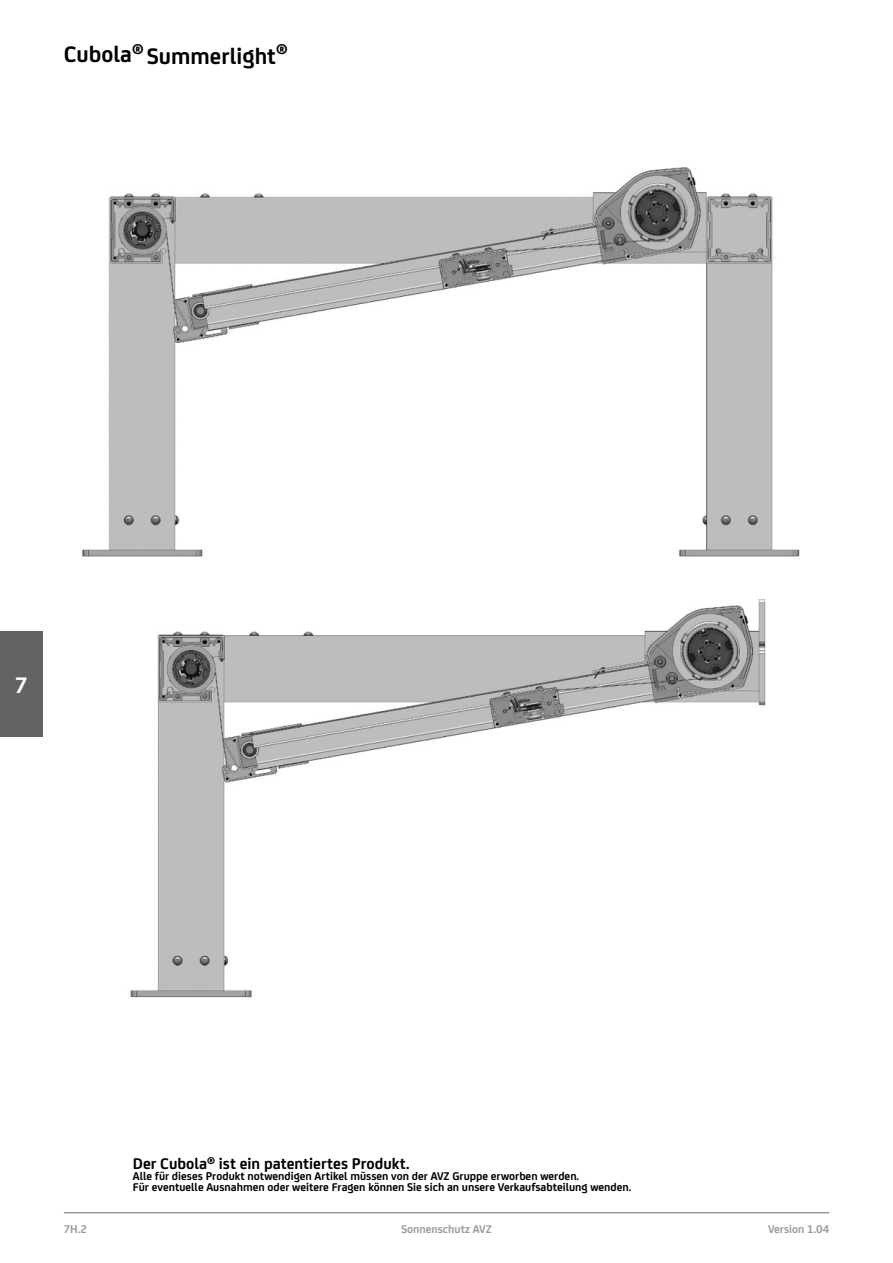
<style>
.page{position:relative;width:893px;height:1263px;background:#fff}
.page>*{position:absolute;margin:0;border:0;box-sizing:border-box;transform-origin:0 0}
.t1{font:700 24px "FS Joey";color:#000}
.t2{font:700 24px "FS Joey";color:#fff}
.t3{font:700 16.5px "FS Joey";color:#000}
.t4{font:700 12px/10.6px "FS Joey";color:#000}
.t5{font:700 12px "FS Joey";color:#9c9c9c}
</style>
<div class="page">
<hr style="left:64px;top:1212px;width:765px;height:1px;background:#9c9c9c">
<div style="left:0;top:631px;width:43px;height:106px;background:#636363"></div>
<img style="left:82px;top:167px;width:718px;height:390px">
<img style="left:130px;top:599px;width:636px;height:399px">
<h1 class="t1" style="left:64px;top:38px;width:225px">Cubola<sup>®</sup> Summerlight<sup>®</sup></h1>
<h1 class="t2" style="left:15px;top:667px;width:14px">7</h1>
<h2 class="t3" style="left:133px;top:1151px;width:278px">Der Cubola<sup>®</sup> ist ein patentiertes Produkt.</h2>
<p class="t4" style="left:133px;top:1170px;width:500px">Alle für dieses Produkt notwendigen Artikel müssen von der AVZ Gruppe erworben werden.<br>Für eventuelle Ausnahmen oder weitere Fragen können Sie sich an unsere Verkaufsabteilung wenden.</p>
<p class="t5" style="left:64px;top:1220px;width:25px">7H.2</p>
<p class="t5" style="left:401px;top:1220px;width:92px">Sonnenschutz AVZ</p>
<p class="t5" style="left:768px;top:1220px;width:63px">Version 1.04</p>
</div>
